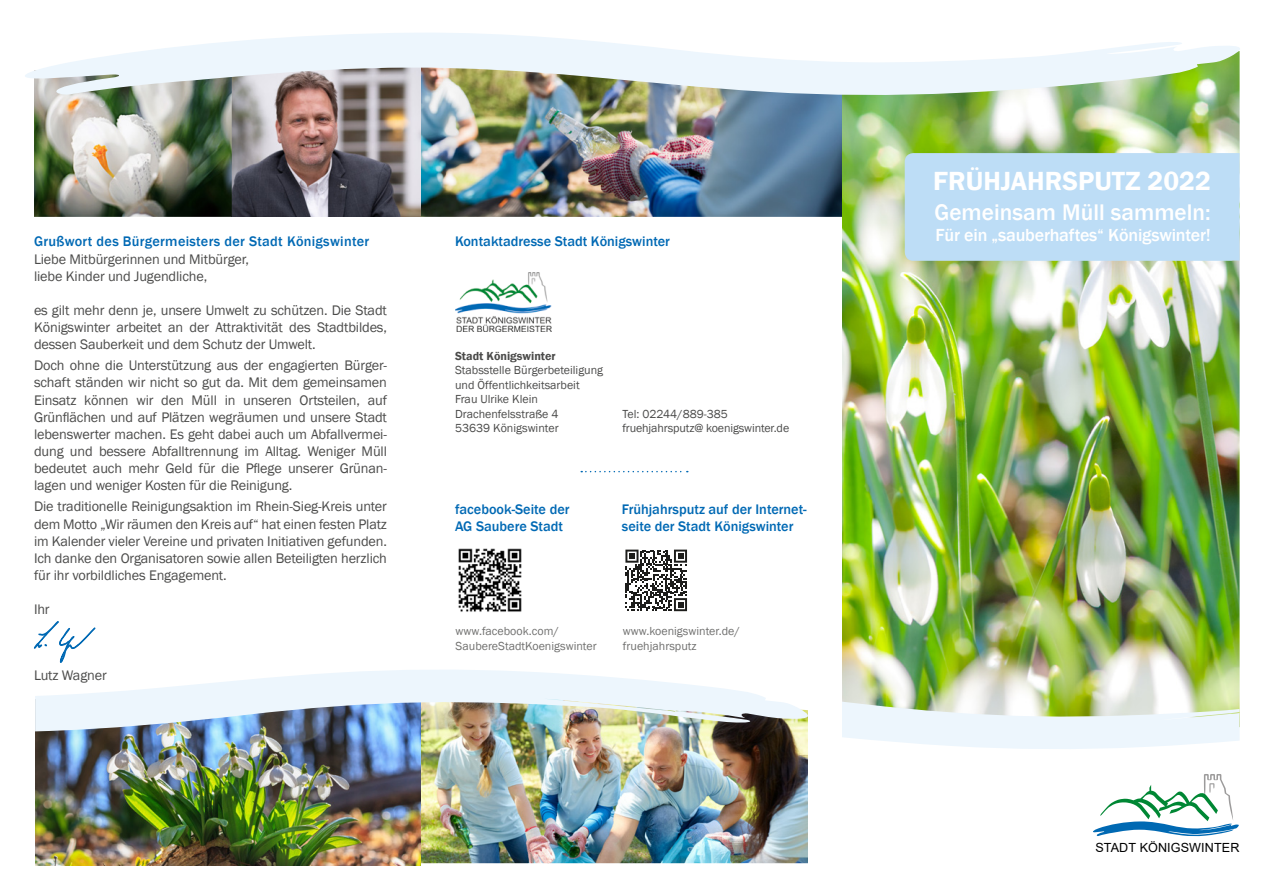
<style>
.page{position:relative;width:1263px;height:893px;background:#fff}
.page>*{position:absolute;margin:0;border:0;box-sizing:border-box;transform-origin:0 0}
.t1{font:600 27px "Franklin Gothic";color:#fff}
.t2{font:500 23.25px "Franklin Gothic";letter-spacing:.005em;color:#fff}
.t3{font:500 18px "Franklin Gothic";letter-spacing:-.01em;color:#fff}
.t4{font:14.25px/17.1px "Franklin Gothic";letter-spacing:-.01em;color:#4b4b4a;text-align:justify}
.t5{font:500 14.25px/17.1px "Franklin Gothic";color:#0069b4}
.t6{font:500 14.25px "Franklin Gothic";letter-spacing:.02em;color:#0069b4}
.t7{font:12.6px "Arial";letter-spacing:.01em;color:#000}
.t8{font:12px/14.4px "Franklin Gothic";color:#4b4b4a}
.t9{font:12px/14.4px "Franklin Gothic";color:#70706f}
.t10{font:600 12px "Franklin Gothic";color:#4b4b4a}
</style>
<div class="page">
<img style="left:421px;top:731px;width:387px;height:132px">
<img style="left:842px;top:96px;width:397px;height:606px">
<div style="left:905px;top:153px;width:334px;height:108px;background:#bdddf6"></div>
<img style="left:35px;top:731px;width:386px;height:134px">
<img style="left:232px;top:96px;width:189px;height:121px">
<img style="left:421px;top:96px;width:421px;height:121px">
<img style="left:34px;top:96px;width:198px;height:121px">
<img style="left:25px;top:33px;width:1215px;height:63px">
<img style="left:455px;top:272px;width:96px;height:60px">
<svg style="left:1093px;top:774px;width:146px;height:62px"></svg>
<svg style="left:34px;top:621px;width:62px;height:42px"></svg>
<img style="left:35px;top:670px;width:773px;height:61px">
<svg style="left:842px;top:702px;width:397px;height:47px;background:#e7f0eb"></svg>
<img style="left:458px;top:548px;width:64px;height:64px">
<svg style="left:625px;top:550px;width:62px;height:61px"></svg>
<svg style="left:581px;top:471px;width:107px;height:1px"></svg>
<p class="t6" style="left:34px;top:233px;width:337px">Grußwort des Bürgermeisters der Stadt Königswinter</p>
<p class="t4" style="left:34px;top:250px;width:217px">Liebe Mitbürgerinnen und Mitbürger,</p>
<p class="t4" style="left:34px;top:268px;width:175px">liebe Kinder und Jugendliche,</p>
<p class="t4" style="left:34px;top:302px;width:354px">es gilt mehr denn je, unsere Umwelt zu schützen. Die Stadt Königswinter arbeitet an der Attraktivität des Stadtbildes, dessen Sauberkeit und dem Schutz der Umwelt.</p>
<p class="t4" style="left:34px;top:357px;width:354px">Doch ohne die Unterstützung aus der engagierten Bürger&shy;schaft ständen wir nicht so gut da. Mit dem gemeinsamen Einsatz können wir den Müll in unseren Ortsteilen, auf Grünflächen und auf Plätzen wegräumen und unsere Stadt lebenswerter machen. Es geht dabei auch um Abfallvermei&shy;dung und bessere Abfalltrennung im Alltag. Weniger Müll bedeutet auch mehr Geld für die Pflege unserer Grünan&shy;lagen und weniger Kosten für die Reinigung.</p>
<p class="t4" style="left:34px;top:498px;width:354px">Die traditionelle Reinigungsaktion im Rhein-Sieg-Kreis unter dem Motto „Wir räumen den Kreis auf“ hat einen festen Platz im Kalender vieler Vereine und privaten Initiativen gefunden.</p>
<p class="t4" style="left:34px;top:550px;width:354px">Ich danke den Organisatoren sowie allen Beteiligten herzlich für ihr vorbildliches Engagement.</p>
<p class="t4" style="left:34px;top:601px;width:17px">Ihr</p>
<p class="t4" style="left:34px;top:667px;width:74px">Lutz Wagner</p>
<p class="t5" style="left:455px;top:233px;width:216px">Kontaktadresse Stadt Königswinter</p>
<p class="t10" style="left:455px;top:349px;width:102px">Stadt Königswinter</p>
<p class="t8" style="left:455px;top:364px;width:150px">Stabsstelle Bürgerbeteiligung und Öffentlichkeitsarbeit</p>
<p class="t8" style="left:455px;top:392px;width:85px">Frau Ulrike Klein</p>
<p class="t8" style="left:455px;top:407px;width:105px">Drachenfelsstraße 4</p>
<p class="t8" style="left:455px;top:421px;width:105px">53639 Königswinter</p>
<p class="t8" style="left:622px;top:407px;width:107px">Tel: 02244/889-385</p>
<p class="t8" style="left:622px;top:421px;width:168px">fruehjahrsputz@ koenigswinter.de</p>
<p class="t5" style="left:455px;top:501px;width:116px">facebook-Seite der<br>AG Saubere Stadt</p>
<p class="t5" style="left:622px;top:501px;width:186px">Frühjahrsputz auf der Internet&shy;seite der Stadt Königswinter</p>
<p class="t9" style="left:456px;top:624px;width:142px">www.facebook.com/<br>SaubereStadtKoenigswinter</p>
<p class="t9" style="left:623px;top:624px;width:118px">www.koenigswinter.de/ fruehjahrsputz</p>
<p class="t1" style="left:933px;top:164px;width:279px">FRÜHJAHRSPUTZ 2022</p>
<p class="t2" style="left:934px;top:197px;width:278px">Gemeinsam Müll sammeln:</p>
<p class="t3" style="left:935px;top:224px;width:277px">Für ein „sauberhaftes“ Königswinter!</p>
<p class="t7" style="left:1095px;top:839px;width:146px">STADT KÖNIGSWINTER</p>
</div>
